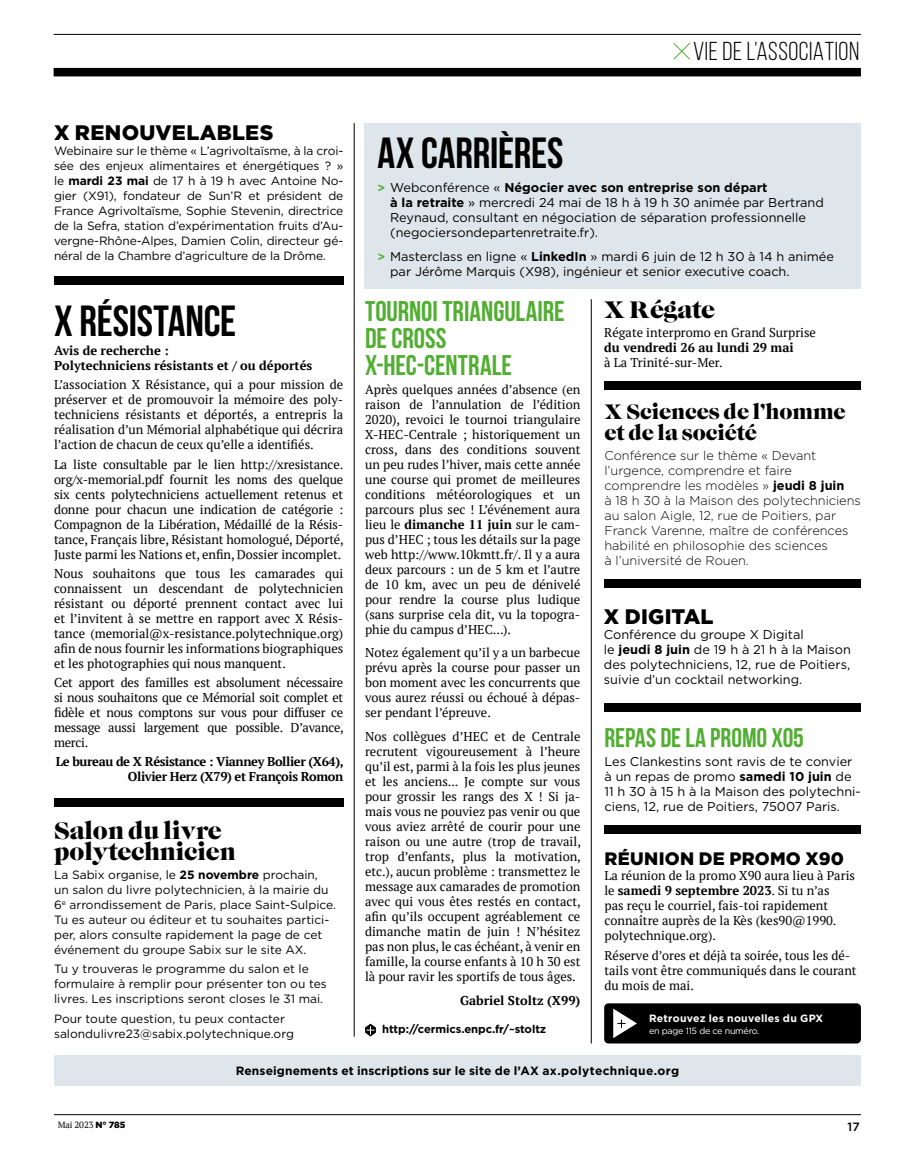
<style>
.page{position:relative;width:915px;height:1170px;background:#fff}
.page>*{position:absolute;margin:0;border:0;box-sizing:border-box;transform-origin:0 0}
.t1{font:700 43.5px "Bebas Neue";letter-spacing:-.005em;color:#000}
.t2{font:700 28.5px/27px "Bebas Neue";color:#52ae32}
.t3{font:700 27px "Bebas Neue";letter-spacing:-.005em;color:#52ae32}
.t4{font:25.95px "Bebas Neue";letter-spacing:.02em;color:#000}
.t5{font:24px/21px "Caslon Graphique SHOP";color:#000}
.t6{font:21px/21px "Caslon Graphique SHOP";color:#000}
.t7{font:900 21px "Gotham";letter-spacing:.01em;color:#000}
.t8{font:900 18px "Gotham";letter-spacing:.015em;color:#000}
.t9{font:12.75px/15px "PT Serif";color:#000;text-align:justify}
.t10{font:12.75px/15px "Gotham";color:#000}
.t11{font:300 12.75px/15px "Gotham";color:#000}
.t12{font:700 12.75px/15px "PT Serif";color:#000}
.t13{font:700 12.75px/15px "PT Serif";letter-spacing:-.03em;color:#000;text-align:right}
.t14{font:12px/15px "Gotham";color:#000}
.t15{font:700 12px "Gotham";letter-spacing:.015em;color:#000}
.t16{font:500 12px "Gotham";color:#000}
.t17{font:700 11.25px "Gotham";letter-spacing:-.005em;color:#000}
.t18{font:700 10.5px "Gotham";letter-spacing:.02em;color:#fff}
.t19{font:9px "Gotham";letter-spacing:-.03em;color:#fff}
.t20{font:9px "PT Serif";letter-spacing:-.005em;color:#000}
.s1{font-weight:700}
.s2{font-weight:700;font-size:12px;color:#52ae32}
.s3{font-family:"Gotham";font-weight:900}
</style>
<div class="page">
<hr style="left:54px;top:1114px;width:806px;height:1px;background:#000">
<hr style="left:54px;top:34px;width:806px;height:1px;background:#000">
<svg style="left:673px;top:43px;width:17px;height:17px"></svg>
<div style="left:54px;top:68px;width:806px;height:8px;background:#000"></div>
<div style="left:54px;top:1055px;width:806px;height:30px;background:#dfe6eb"></div>
<hr style="left:354px;top:123px;width:1px;height:913px;background:#000">
<hr style="left:590px;top:299px;width:1px;height:744px;background:#000">
<svg style="left:365px;top:1023px;width:11px;height:13px"></svg>
<div style="left:364px;top:123px;width:496px;height:165px;background:#dfe6eb"></div>
<div style="left:54px;top:276px;width:289px;height:9px;background:#000"></div>
<div style="left:54px;top:798px;width:289px;height:9px;background:#000"></div>
<div style="left:604px;top:703px;width:256px;height:8px;background:#000"></div>
<div style="left:604px;top:578px;width:256px;height:9px;background:#000"></div>
<div style="left:604px;top:381px;width:256px;height:9px;background:#000"></div>
<div style="left:604px;top:825px;width:256px;height:9px;background:#000"></div>
<div style="left:604px;top:1003px;width:256px;height:40px;background:#000;border-radius:4px"></div>
<svg style="left:613px;top:1008px;width:23px;height:30px"></svg>
<h3 class="t4" style="left:693px;top:37px;width:167px">VIE DE L’ASSOCIATION</h3>
<h3 class="t7" style="left:54px;top:118px;width:221px">X RENOUVELABLES</h3>
<p class="t14" style="left:54px;top:143px;width:291px;text-align:justify">Webinaire sur le thème « L’agrivoltaïsme, à la croi&shy;sée des enjeux alimentaires et énergétiques ? » le <span class="s1">mardi 23 mai</span> de 17 h à 19 h avec Antoine No&shy;gier (X91), fondateur de Sun’R et président de France Agrivoltaïsme, Sophie Stevenin, directrice de la Sefra, station d’expérimentation fruits d’Au&shy;vergne-Rhône-Alpes, Damien Colin, directeur gé&shy;néral de la Chambre d’agriculture de la Drôme.</p>
<h1 class="t1" style="left:54px;top:297px;width:184px">X RÉSISTANCE</h1>
<p class="t12" style="left:54px;top:343px;width:260px">Avis de recherche :<br>Polytechniciens résistants et / ou déportés</p>
<p class="t9" style="left:54px;top:377px;width:291px">L’association X Résistance, qui a pour mission de préserver et de promouvoir la mémoire des poly&shy;techniciens résistants et déportés, a entrepris la réalisation d’un Mémorial alphabétique qui décrira l’action de chacun de ceux qu’elle a identifiés.</p>
<p class="t9" style="left:54px;top:456px;width:291px">La liste consultable par le lien http://xresistance. org/x-memorial.pdf fournit les noms des quelque six cents polytechniciens actuellement retenus et donne pour chacun une indication de catégorie :<br>Compagnon de la Libération, Médaillé de la Résis&shy;tance, Français libre, Résistant homologué, Déporté, Juste parmi les Nations et, enfin, Dossier incomplet.</p>
<p class="t9" style="left:54px;top:565px;width:291px">Nous souhaitons que tous les camarades qui connaissent un descendant de polytechnicien résistant ou déporté prennent contact avec lui et l’invitent à se mettre en rapport avec X Résis&shy;tance (memorial@x-resistance.polytechnique.org) afin de nous fournir les informations biographiques et les photographies qui nous manquent.</p>
<p class="t9" style="left:54px;top:675px;width:291px">Cet apport des familles est absolument nécessaire si nous souhaitons que ce Mémorial soit complet et fidèle et nous comptons sur vous pour diffuser ce message aussi largement que possible. D’avance, merci.</p>
<p class="t13" style="left:56px;top:754px;width:289px">Le bureau de X Résistance : Vianney Bollier (X64),<br>Olivier Herz (X79) et François Romon</p>
<h3 class="t5" style="left:54px;top:820px;width:183px">Salon du livre polytechnicien</h3>
<p class="t14" style="left:54px;top:867px;width:283px">La Sabix organise, le <span class="s1">25 novembre</span> prochain,<br>un salon du livre polytechnicien, à la mairie du 6<sup>e</sup> arrondissement de Paris, place Saint-Sulpice.<br>Tu es auteur ou éditeur et tu souhaites partici&shy;per, alors consulte rapidement la page de cet événement du groupe Sabix sur le site AX.</p>
<p class="t14" style="left:54px;top:961px;width:274px">Tu y trouveras le programme du salon et le formulaire à remplir pour présenter ton ou tes livres. Les inscriptions seront closes le 31 mai.</p>
<p class="t14" style="left:54px;top:1010px;width:241px">Pour toute question, tu peux contacter salondulivre23@sabix.polytechnique.org</p>
<h1 class="t1" style="left:377px;top:129px;width:187px">AX CARRIÈRES</h1>
<p class="t10" style="left:390px;top:180px;width:435px;text-indent:-13px"><span class="s2">&gt;</span> Webconférence « <span class="s1">Négocier avec son entreprise son départ<br>à la retraite</span> » mercredi 24 mai de 18 h à 19 h 30 animée par Bertrand Reynaud, consultant en négociation de séparation professionnelle (negociersondepartenretraite.fr).</p>
<p class="t10" style="left:390px;top:248px;width:445px;text-indent:-13px"><span class="s2">&gt;</span> Masterclass en ligne « <span class="s1">LinkedIn</span> » mardi 6 juin de 12 h 30 à 14 h animée par Jérôme Marquis (X98), ingénieur et senior executive coach.</p>
<h2 class="t2" style="left:365px;top:297px;width:201px">TOURNOI TRIANGULAIRE<br>DE CROSS<br>X-HEC-CENTRALE</h2>
<p class="t9" style="left:365px;top:381px;width:217px">Après quelques années d’absence (en raison de l’annulation de l’édition 2020), revoici le tournoi triangulaire X-HEC-Centrale ; historiquement un cross, dans des conditions souvent un peu rudes l’hiver, mais cette année une course qui promet de meilleures conditions météorologiques et un parcours plus sec ! L’événement aura lieu le <span class="s1">dimanche 11 juin</span> sur le cam&shy;pus d’HEC ; tous les détails sur la page web http://www.10kmtt.fr/. Il y a aura deux parcours : un de 5 km et l’autre de 10 km, avec un peu de dénivelé pour rendre la course plus ludique (sans surprise cela dit, vu la topogra&shy;phie du campus d’HEC...).</p>
<p class="t9" style="left:365px;top:645px;width:217px">Notez également qu’il y a un barbecue prévu après la course pour passer un bon moment avec les concurrents que vous aurez réussi ou échoué à dépas&shy;ser pendant l’épreuve.</p>
<p class="t9" style="left:365px;top:728px;width:217px">Nos collègues d’HEC et de Centrale recrutent vigoureusement à l’heure qu’il est, parmi à la fois les plus jeunes et les anciens... Je compte sur vous pour grossir les rangs des X ! Si ja&shy;mais vous ne pouviez pas venir ou que vous aviez arrêté de courir pour une raison ou une autre (trop de travail, trop d’enfants, plus la motivation, etc.), aucun problème : transmettez le message aux camarades de promotion avec qui vous êtes restés en contact, afin qu’ils occupent agréablement ce dimanche matin de juin ! N’hésitez pas non plus, le cas échéant, à venir en famille, la course enfants à 10 h 30 est là pour ravir les sportifs de tous âges.</p>
<p class="t12" style="left:460px;top:992px;width:122px">Gabriel Stoltz (X99)</p>
<p class="t17" style="left:382px;top:1021px;width:166px">http://cermics.enpc.fr/~stoltz</p>
<h3 class="t5" style="left:604px;top:300px;width:112px">X Régate</h3>
<p class="t9" style="left:604px;top:325px;width:213px">Régate interpromo en Grand Surprise</p>
<p class="t12" style="left:604px;top:340px;width:191px">du vendredi 26 au lundi 29 mai</p>
<p class="t9" style="left:604px;top:355px;width:120px">à La Trinité-sur-Mer.</p>
<h3 class="t6" style="left:604px;top:402px;width:243px">X Sciences de l’homme et de la société</h3>
<p class="t11" style="left:604px;top:447px;width:258px">Conférence sur le thème « Devant l’urgence, comprendre et faire comprendre les modèles » <span class="s1">jeudi 8 juin<br></span>à 18 h 30 à la Maison des polytechniciens au salon Aigle, 12, rue de Poitiers, par Franck Varenne, maître de conférences habilité en philosophie des sciences<br>à l’université de Rouen.</p>
<h3 class="t7" style="left:603px;top:601px;width:111px">X DIGITAL</h3>
<p class="t10" style="left:603px;top:626px;width:248px">Conférence du groupe X Digital<br>le <span class="s1">jeudi 8 juin</span> de 19 h à 21 h à la Maison des polytechniciens, 12, rue de Poitiers, suivie d’un cocktail networking.</p>
<h3 class="t3" style="left:604px;top:722px;width:201px">REPAS DE LA PROMO X05</h3>
<p class="t10" style="left:604px;top:753px;width:258px">Les Clankestins sont ravis de te convier à un repas de promo <span class="s1">samedi 10 juin</span> de 11 h 30 à 15 h à la Maison des polytechni&shy;ciens, 12, rue de Poitiers, 75007 Paris.</p>
<h3 class="t8" style="left:604px;top:846px;width:241px">RÉUNION DE PROMO X90</h3>
<p class="t9" style="left:604px;top:868px;width:252px;text-align:left">La réunion de la promo X90 aura lieu à Paris le <span class="s1">samedi 9 septembre 2023</span>. Si tu n’as<br>pas reçu le courriel, fais-toi rapidement connaître auprès de la Kès (kes90@1990. polytechnique.org).</p>
<p class="t9" style="left:604px;top:947px;width:254px;text-align:left">Réserve d’ores et déjà ta soirée, tous les dé&shy;tails vont être communiqués dans le courant du mois de mai.</p>
<p class="t18" style="left:649px;top:1010px;width:176px">Retrouvez les nouvelles du GPX</p>
<p class="t19" style="left:649px;top:1024px;width:112px">en page 115 de ce numéro.</p>
<p class="t15" style="left:236px;top:1062px;width:445px">Renseignements et inscriptions sur le site de l’AX ax.polytechnique.org</p>
<p class="t20" style="left:58px;top:1119px;width:69px">Mai 2023 <span class="s3">N° 785</span></p>
<p class="t16" style="left:847px;top:1118px;width:14px">17</p>
</div>
